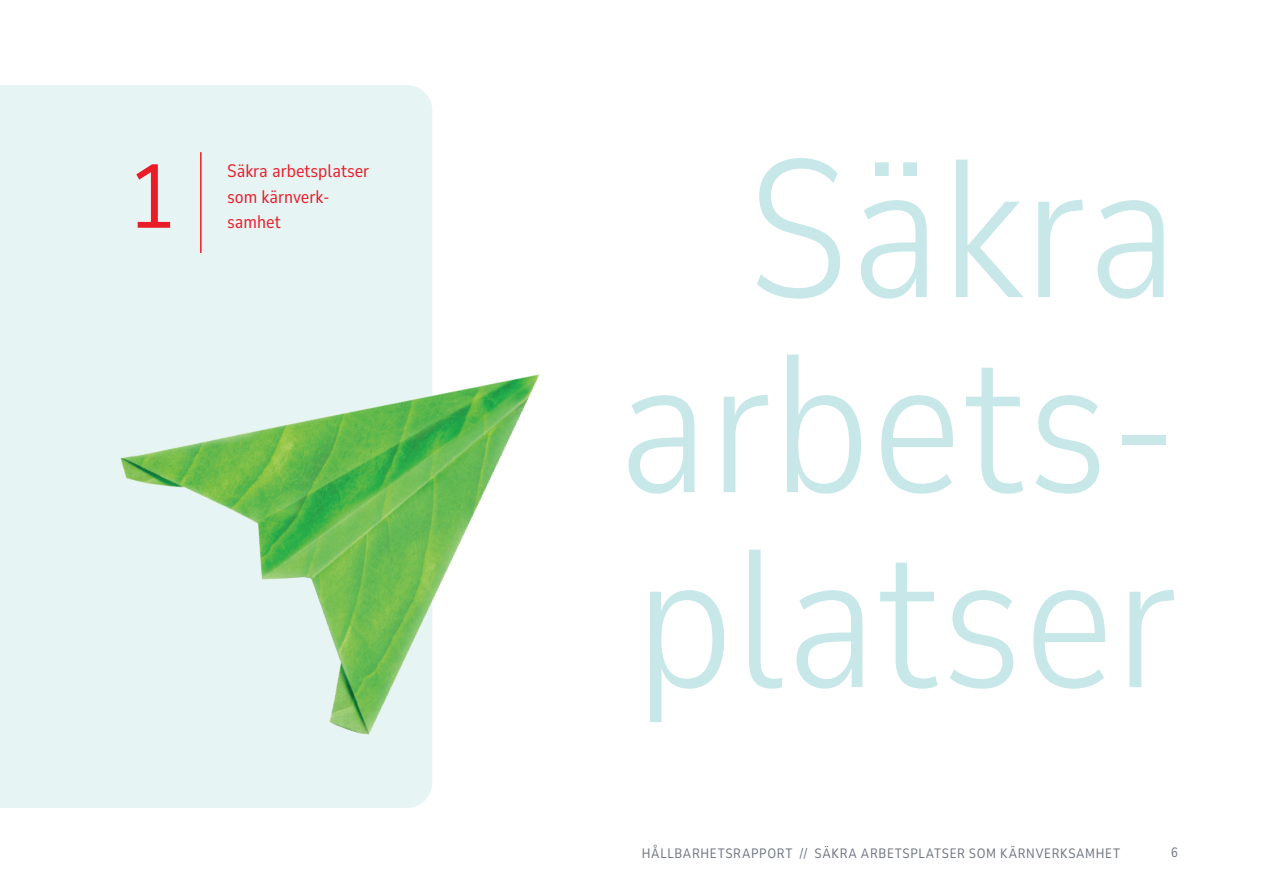
<style>
.page{position:relative;width:1263px;height:893px;background:#fff}
.page>*{position:absolute;margin:0;border:0;box-sizing:border-box;transform-origin:0 0}
.t1{font:300 195px/195px "Nunito Sans 10 pt Condensed";color:#c7e7e8;text-align:justify}
.t2{font:90px "Nunito Sans 10 pt Condensed";color:#ea1c28}
.t3{font:18px/25.2px "Nunito Sans 10 pt Condensed";color:#ea1c28}
.t4{font:13.5px "Nunito Sans 10 pt Condensed";letter-spacing:.05em;color:#6a727f}
</style>
<div class="page">
<div style="left:0;top:85px;width:432px;height:723px;background:#e6f4f3"></div>
<hr style="left:200px;top:152px;width:2px;height:101px;background:#ea1c28">
<img style="left:45px;top:239px;width:495px;height:530px">
<h2 class="t2" style="left:130px;top:133px;width:46px">1</h2>
<h3 class="t3" style="left:227px;top:158px;width:144px">Säkra arbetsplatser som kärnverk-</h3>
<h3 class="t3" style="left:227px;top:208px;width:55px">samhet</h3>
<h1 class="t1" style="left:617px;top:124px;width:563px;text-indent:130px">Säkra arbets&shy;platser</h1>
<p class="t4" style="left:642px;top:844px;width:480px">HÅLLBARHETSRAPPORT // SÄKRA ARBETSPLATSER SOM KÄRNVERKSAMHET</p>
<p class="t4" style="left:1171px;top:843px;width:8px">6</p>
</div>
